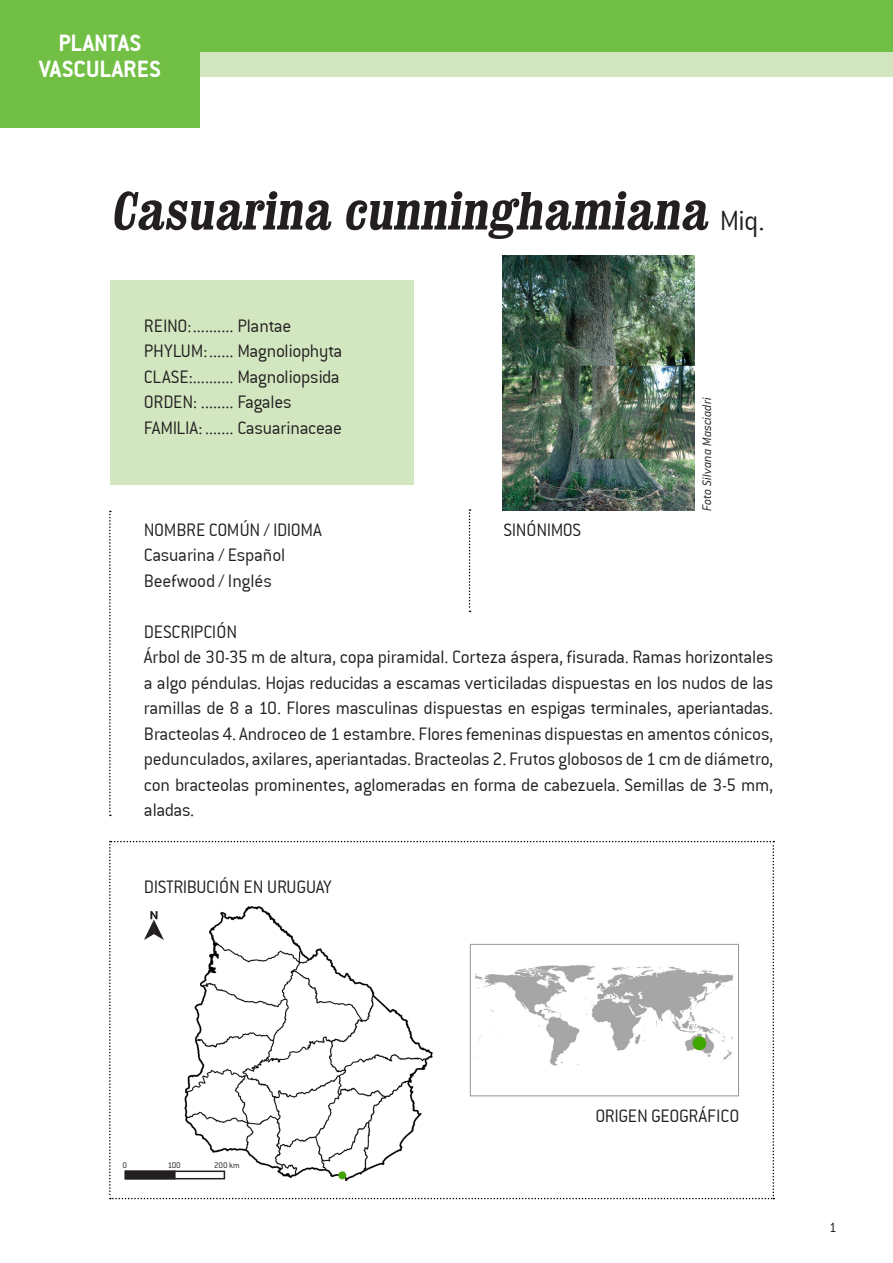
<style>
.page{position:relative;width:893px;height:1263px;background:#fff}
.page>*{position:absolute;margin:0;border:0;box-sizing:border-box;transform-origin:0 0}
.t1{font:700 condensed 54px "Clarendon";color:#231f20}
.t2{font:25.5px "Conduit ITCTT Bold";color:#fff}
.texto_justificado_co{font:19.5px/25.5px "Conduit ITCTT Light";letter-spacing:-.015em;color:#231f20;text-align:justify}
.texto_sobre_fondo_de{font:19.5px "Conduit ITCTT Light";letter-spacing:-.015em;color:#231f20}
.texto_comun_13_17{font:19.5px "Conduit ITCTT Light";letter-spacing:-.015em;color:#231f20}
.t3{font:15px "Conduit ITCTT Light";color:#231f20}
.t4{font:italic 13.5px "Conduit ITCTT Light";color:#231f20}
.texto_comun_13_17-2{font:9px "Conduit ITCTT Light";color:#231f20}
.s1{font-family:"Conduit ITCTT Light";font-weight:400;font-stretch:normal;font-size:30px}
</style>
<div class="page">
<div style="left:110px;top:280px;width:304px;height:204px;background:#d2e7c0"></div>
<img style="left:503px;top:255px;width:191px;height:255px">
<div style="left:0;top:51px;width:893px;height:26px;background:#d2e7c0"></div>
<div style="left:0;top:0;width:893px;height:51px;background:#71bf44"></div>
<div style="left:0;top:26px;width:200px;height:102px;background:#71bf44"></div>
<svg style="left:109px;top:511px;width:2px;height:305px"></svg>
<svg style="left:469px;top:509px;width:2px;height:103px"></svg>
<svg style="left:109px;top:841px;width:665px;height:358px"></svg>
<div style="left:125px;top:1170px;width:51px;height:9px;background:#231f20;border:2px solid #231f20"></div>
<div style="left:125px;top:1170px;width:100px;height:9px;border:2px solid #231f20"></div>
<p class="t2" style="left:59px;top:28px;width:84px">PLANTAS</p>
<p class="t2" style="left:39px;top:54px;width:123px">VASCULARES</p>
<p class="t1" style="left:110px;top:177px;width:656px">Casuarina cunninghamiana <span class="s1">Mi q .</span></p>
<p class="texto_sobre_fondo_de" style="left:144px;top:315px;width:149px">REINO:.......... Plantae</p>
<p class="texto_sobre_fondo_de" style="left:144px;top:340px;width:200px">PHYLUM:...... Magnoliophyta</p>
<p class="texto_sobre_fondo_de" style="left:144px;top:366px;width:197px">CLASE:.......... Magnoliopsida</p>
<p class="texto_sobre_fondo_de" style="left:144px;top:391px;width:149px">ORDEN: ........ Fagales</p>
<p class="texto_sobre_fondo_de" style="left:144px;top:417px;width:200px">FAMILIA: ....... Casuarinaceae</p>
<p class="texto_justificado_co" style="left:144px;top:517px;width:179px">NOMBRE COMÚN / IDIOMA</p>
<p class="texto_justificado_co" style="left:144px;top:542px;width:143px">Casuarina / Español</p>
<p class="texto_justificado_co" style="left:144px;top:568px;width:130px">Beefwood / Inglés</p>
<p class="texto_comun_13_17" style="left:504px;top:519px;width:79px">SINÓNIMOS</p>
<p class="t4" style="left:700px;top:511px;width:115px;rotate:-90deg">Foto Silvana Masciadri</p>
<p class="texto_comun_13_17" style="left:144px;top:621px;width:95px">DESCRIPCIÓN</p>
<p class="texto_justificado_co" style="left:144px;top:644px;width:631px">Árbol de 30-35 m de altura, copa piramidal. Corteza áspera, fisurada. Ramas horizontales a algo péndulas. Hojas reducidas a escamas verticiladas dispuestas en los nudos de las ramillas de 8 a 10. Flores masculinas dispuestas en espigas terminales, aperiantadas.<br>Bracteolas 4. Androceo de 1 estambre. Flores femeninas dispuestas en amentos cónicos, pedunculados, axilares, aperiantadas. Bracteolas 2. Frutos globosos de 1 cm de diámetro, con bracteolas prominentes, aglomeradas en forma de cabezuela. Semillas de 3-5 mm, aladas.</p>
<p class="texto_comun_13_17" style="left:144px;top:876px;width:190px">DISTRIBUCIÓN EN URUGUAY</p>
<p class="texto_comun_13_17-2" style="left:122px;top:1160px;width:6px">0</p>
<p class="texto_comun_13_17-2" style="left:168px;top:1160px;width:15px">100</p>
<p class="texto_comun_13_17-2" style="left:214px;top:1160px;width:27px">200 km</p>
<p class="texto_comun_13_17" style="left:595px;top:1105px;width:145px">ORIGEN GEOGRÁFICO</p>
<p class="t3" style="left:829px;top:1219px;width:9px">1</p>
</div>
